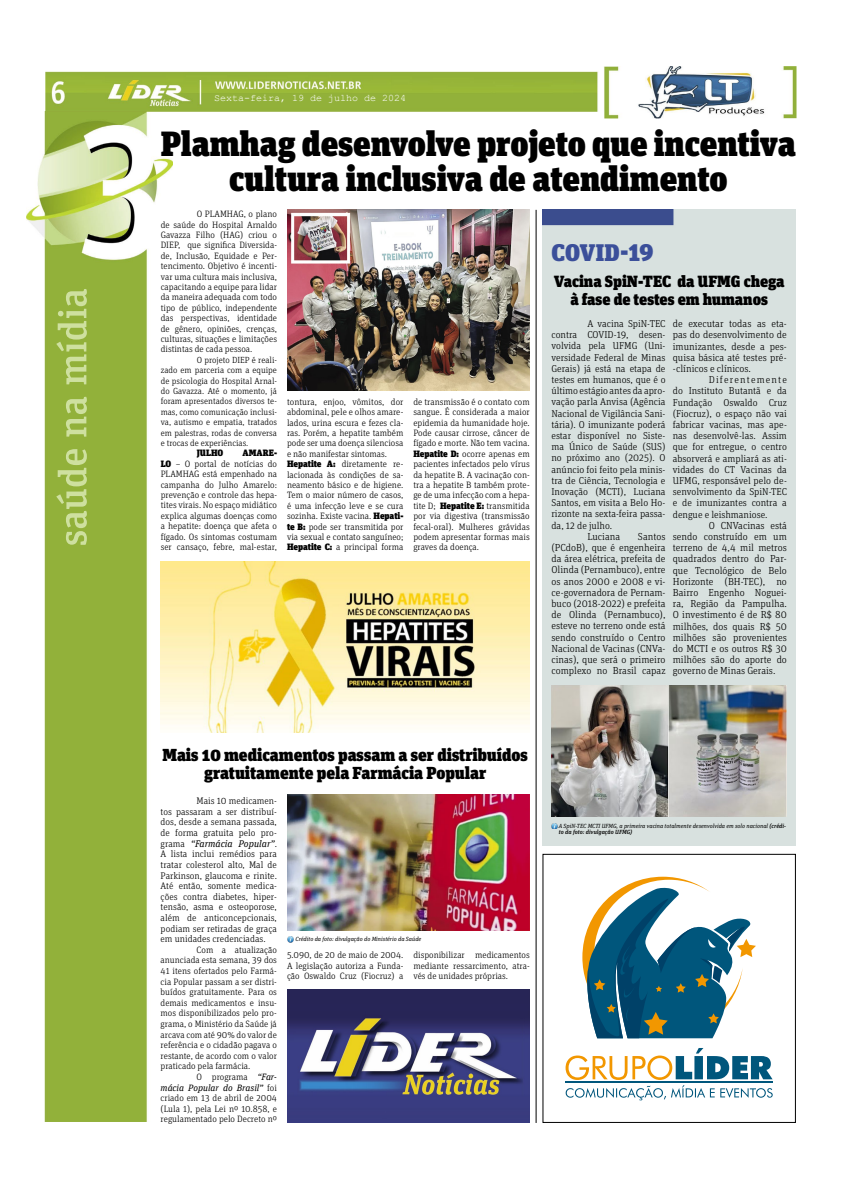
<style>
.page{position:relative;width:842px;height:1191px;background:#fff}
.page>*{position:absolute;margin:0;border:0;box-sizing:border-box;transform-origin:0 0}
.t1{font:900 35px/35px "Unit Slab Pro";color:#000;text-align:center}
.t2{font:900 24px "Unit Slab Pro";letter-spacing:.01em;color:#3b4f9a}
.t3{font:900 17.4px/18px "Unit Slab Pro";color:#000;text-align:center}
.t4{font:900 16.2px/18px "Unit Slab Pro";color:#000;text-align:center}
.t5{font:300 10.2px/11.2px "Unit Slab Pro";color:#000;text-align:justify}
.t6{font:300 10px/11.2px "Unit Slab Pro";color:#000;text-align:justify}
.t7{font:10px "Courier New";color:#fff}
.t8{font:300 9.6px/10.6px "Unit Slab Pro";color:#000;text-align:justify}
.t9{font:300 9.2px/10.4px "Unit Slab Pro";color:#000;text-align:justify}
.t10{font:900 9.2px "Unit Slab Pro";color:#000}
.t11{font:300 8.9px/10.4px "Unit Slab Pro";color:#000;text-align:justify}
.t12{font:italic 6px/6px "Unit Slab Pro";color:#000}
.s1{font-weight:900}
.s2{font-weight:400;font-style:italic}
.s3{font-weight:500}
</style>
<div class="page">
<img style="left:27px;top:111px;width:146px;height:1010px">
<img style="left:45px;top:66px;width:751px;height:52px">
<svg style="left:56px;top:449px;width:31px;height:96px;background:#a7c15e"></svg>
<svg style="left:66px;top:397px;width:21px;height:39px"></svg>
<svg style="left:56px;top:289px;width:31px;height:95px;background:#a7c25e"></svg>
<hr style="left:536px;top:210px;width:1px;height:913px;background:#000">
<svg style="left:287px;top:936px;width:7px;height:6px"></svg>
<img style="left:287px;top:210px;width:243px;height:181px">
<img style="left:287px;top:794px;width:243px;height:136px">
<img style="left:161px;top:561px;width:369px;height:172px">
<div style="left:542px;top:210px;width:254px;height:635px;background:#d8e1df"></div>
<img style="left:551px;top:685px;width:235px;height:132px">
<svg style="left:551px;top:823px;width:6px;height:6px"></svg>
<svg style="left:582px;top:876px;width:174px;height:163px"></svg>
<svg style="left:565px;top:1048px;width:208px;height:52px"></svg>
<img style="left:287px;top:989px;width:243px;height:133px">
<div style="left:542px;top:854px;width:254px;height:269px;border:1px solid #000"></div>
<p class="t7" style="left:214px;top:92px;width:194px">Sexta-feira, 19 de julho de 2024</p>
<h1 class="t1" style="left:161px;top:125px;width:637px">Plamhag desenvolve projeto que incentiva cultura inclusiva de atendimento</h1>
<p class="t9" style="left:161px;top:208px;width:118px;text-indent:36px">O PLAMHAG, o plano de saúde do Hospital Arnaldo Gavazza Filho (HAG) criou o DIEP, que significa Diversida&shy;de, Inclusão, Equidade e Per&shy;tencimento. Objetivo é incenti&shy;var uma cultura mais inclusiva, capacitando a equipe para lidar da maneira adequada com todo tipo de público, independente das perspectivas, identidade de gênero, opiniões, crenças, culturas, situações e limitações distintas de cada pessoa.</p>
<p class="t11" style="left:161px;top:354px;width:118px;text-indent:36px">O projeto DIEP é reali&shy;zado em parceria com a equipe de psicologia do Hospital Arnal&shy;do Gavazza. Até o momento, já foram apresentados diversos te&shy;mas, como comunicação inclusi&shy;va, autismo e empatia, tratados em palestras, rodas de conversa e trocas de experiências.</p>
<p class="t10" style="left:197px;top:446px;width:28px">JULHO</p>
<p class="t9" style="left:161px;top:448px;width:118px;text-indent:82px"><span class="s1">AMARE-LO</span> – O portal de notícias do PLAMHAG está empenhado na campanha do Julho Amarelo: prevenção e controle das hepa&shy;tites virais. No espaço midiático explica algumas doenças como a hepatite: doença que afeta o fígado. Os sintomas costumam ser cansaço, febre, mal-estar,</p>
<p class="t9" style="left:287px;top:396px;width:118px;text-align:left">tontura, enjoo, vômitos, dor abdominal, pele e olhos amare&shy;lados, urina escura e fezes cla&shy;ras. Porém, a hepatite também pode ser uma doença silenciosa e não manifestar sintomas.<br><span class="s1">Hepatite A:</span> diretamente re&shy;lacionada às condições de sa&shy;neamento básico e de higiene.<br>Tem o maior número de casos, é uma infecção leve e se cura sozinha. Existe vacina. <span class="s1">Hepati&shy;te B:</span> pode ser transmitida por via sexual e contato sanguíneo;<br><span class="s1">Hepatite C:</span> a principal forma</p>
<p class="t9" style="left:413px;top:396px;width:118px">de transmissão é o contato com sangue. É considerada a maior epidemia da humanidade hoje.<br>Pode causar cirrose, câncer de fígado e morte. Não tem vacina.<br><span class="s1">Hepatite D:</span> ocorre apenas em pacientes infectados pelo vírus da hepatite B. A vacinação con&shy;tra a hepatite B também prote&shy;ge de uma infecção com a hepa&shy;tite D; <span class="s1">Hepatite E:</span> transmitida por via digestiva (transmissão fecal-oral). Mulheres grávidas podem apresentar formas mais graves da doença.</p>
<h2 class="t2" style="left:552px;top:235px;width:103px">COVID-19</h2>
<h3 class="t4" style="left:554px;top:271px;width:232px">Vacina SpiN-TEC da UFMG chega à fase de testes em humanos</h3>
<p class="t5" style="left:673px;top:318px;width:116px">de executar todas as eta&shy;pas do desenvolvimento de imunizantes, desde a pes&shy;quisa básica até testes pré--clínicos e clínicos.</p>
<p class="t6" style="left:673px;top:374px;width:116px;text-indent:36px">Diferentemente do Instituto Butantã e da Fundação Oswaldo Cruz (Fiocruz), o espaço não vai fabricar vacinas, mas ape&shy;nas desenvolvê-las. Assim que for entregue, o centro absorverá e ampliará as ati&shy;vidades do CT Vacinas da UFMG, responsável pelo de&shy;senvolvimento da SpiN-TEC e de imunizantes contra a dengue e leishmaniose.</p>
<p class="t5" style="left:673px;top:519px;width:116px;text-indent:36px">O CNVacinas está sendo construído em um terreno de 4,4 mil metros quadrados dentro do Par&shy;que Tecnológico de Belo Horizonte (BH-TEC), no Bairro Engenho Noguei&shy;ra, Região da Pampulha.<br>O investimento é de R$ 80 milhões, dos quais R$ 50 milhões são provenientes do MCTI e os outros R$ 30 milhões são do aporte do governo de Minas Gerais.</p>
<p class="t6" style="left:551px;top:317px;width:116px;text-indent:36px">A vacina SpiN-TEC contra COVID-19, desen&shy;volvida pela UFMG (Uni&shy;versidade Federal de Minas Gerais) já está na etapa de testes em humanos, que é o último estágio antes da apro&shy;vação parla Anvisa (Agência Nacional de Vigilância Sani&shy;tária). O imunizante poderá estar disponível no Siste&shy;ma Único de Saúde (SUS) no próximo ano (2025). O anúncio foi feito pela minis&shy;tra de Ciência, Tecnologia e Inovação (MCTI), Luciana Santos, em visita a Belo Ho&shy;rizonte na sexta-feira passa&shy;da, 12 de julho.</p>
<p class="t5" style="left:587px;top:530px;width:34px">Luciana</p>
<p class="t5" style="left:551px;top:530px;width:116px;text-indent:86px">Santos (PCdoB), que é engenheira da área elétrica, prefeita de Olinda (Pernambuco), entre os anos 2000 e 2008 e vi&shy;ce-governadora de Pernam&shy;buco (2018-2022) e prefeita de Olinda (Pernambuco), esteve no terreno onde está sendo construído o Centro Nacional de Vacinas (CNVa&shy;cinas), que será o primeiro complexo no Brasil capaz</p>
<h3 class="t3" style="left:162px;top:744px;width:367px">Mais 10 medicamentos passam a ser distribuídos gratuitamente pela Farmácia Popular</h3>
<p class="t8" style="left:161px;top:795px;width:118px;text-indent:36px">Mais 10 medicamen&shy;tos passaram a ser distribuí&shy;dos, desde a semana passada, de forma gratuita pelo pro&shy;grama <span class="s2">“Farmácia Popular”</span>.<br>A lista inclui remédios para tratar colesterol alto, Mal de Parkinson, glaucoma e rinite.<br>Até então, somente medica&shy;ções contra diabetes, hiper&shy;tensão, asma e osteoporose, além de anticoncepcionais, podiam ser retiradas de graça em unidades credenciadas.</p>
<p class="t9" style="left:161px;top:944px;width:118px;text-indent:36px">Com a atualização anunciada esta semana, 39 dos 41 itens ofertados pelo Farmá&shy;cia Popular passam a ser distri&shy;buídos gratuitamente. Para os demais medicamentos e insu&shy;mos disponibilizados pelo pro&shy;grama, o Ministério da Saúde já arcava com até 90% do valor de referência e o cidadão pagava o restante, de acordo com o valor praticado pela farmácia.</p>
<p class="t9" style="left:161px;top:1071px;width:118px;text-indent:36px">O programa <span class="s2">“Far&shy;mácia Popular do Brasil”</span> foi criado em 13 de abril de 2004 (Lula 1), pela Lei nº 10.858, e regulamentado pelo Decreto nº</p>
<p class="t12" style="left:295px;top:935px;width:127px">Crédito da foto: divulgação do Ministério da Saúde</p>
<p class="t9" style="left:287px;top:949px;width:118px">5.090, de 20 de maio de 2004.<br>A legislação autoriza a Funda&shy;ção Oswaldo Cruz (Fiocruz) a</p>
<p class="t9" style="left:413px;top:949px;width:118px">disponibilizar medicamentos mediante ressarcimento, atra&shy;vés de unidades próprias.</p>
<p class="t12" style="left:559px;top:822px;width:229px">A SpiN-TEC MCTI UFMG, a primeira vacina totalmente desenvolvida em solo nacional <span class="s3">(crédi&shy;to da foto: divulgação UFMG)</span></p>
</div>
